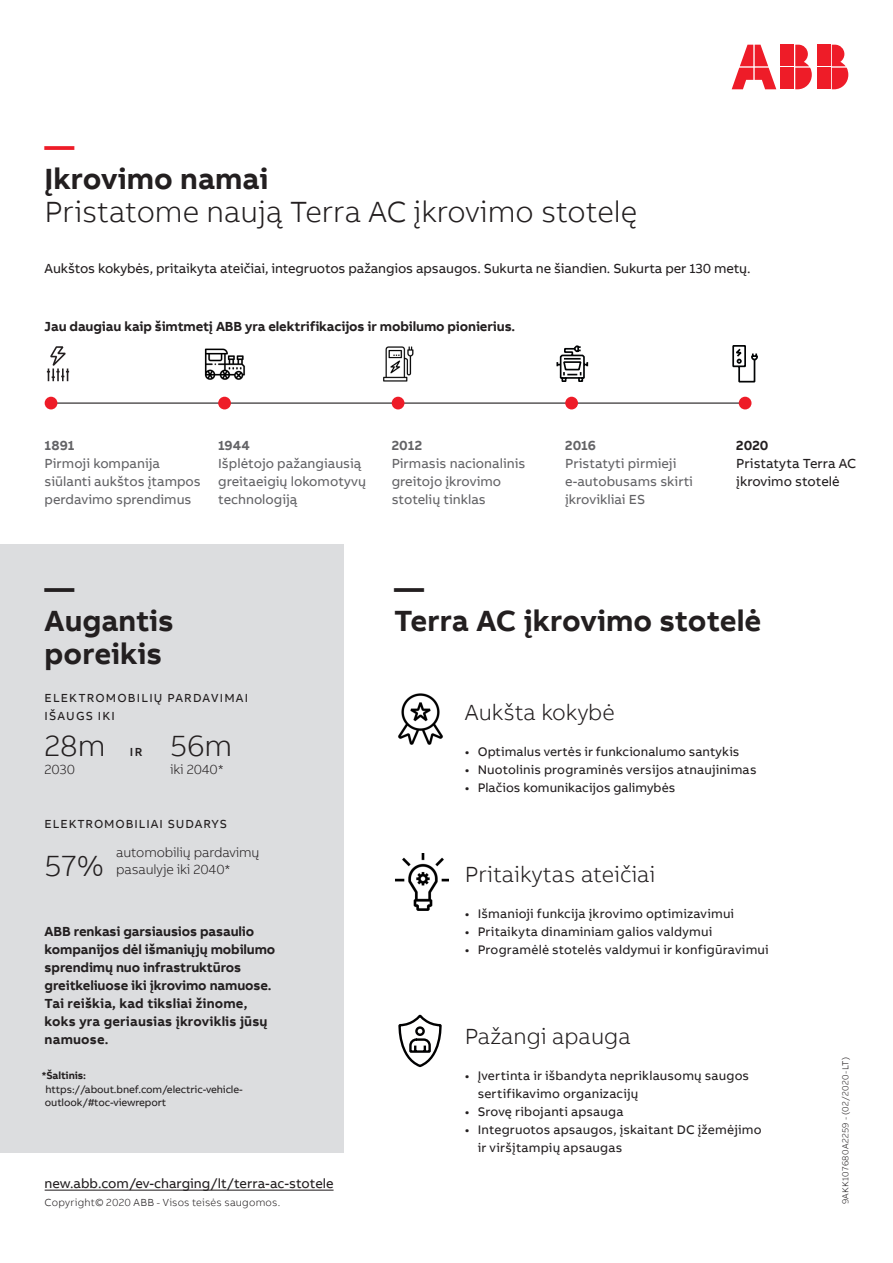
<style>
.page{position:relative;width:893px;height:1263px;background:#fff}
.page>*{position:absolute;margin:0;border:0;box-sizing:border-box;transform-origin:0 0}
.t1{font:700 30px/33px "AB Bvoice";color:#231f20}
.Subheadline_M_20pt_2{font:300 30px "AB Bvoice";color:#231f20}
.t2{font:700 30px "AB Bvoice";color:#ee1c28}
.t3{font:300 22.5px "AB Bvoice";color:#231f20}
.t4{font:700 13.5px/18px "AB Bvoice";letter-spacing:-.01em;color:#231f20}
.Date_copy{font:13.5px/18px "AB Bvoice";color:#636366}
.Stat_Copy_-_regular{font:13.5px "AB Bvoice";letter-spacing:-.01em;color:#231f20}
.Subheadline_M_20pt_2-2{font:300 13.5px/16.2px "AB Bvoice";letter-spacing:-.01em;color:#231f20}
.Date_copy-2{font:13.5px/18px "AB Bvoice";color:#231f20}
.t5{font:700 13.5px "AB Bvoice";color:#636366}
.Copytext_8_5pt_12pt{font:12.75px/18px "AB Bvoice";letter-spacing:.015em;color:#231f20}
.Category_M_8pt_9_6pt{font:12px/18px "AB Bvoice";letter-spacing:.09em;color:#231f20}
.Category_M_8pt_9_6pt-2{font:500 12px "AB Bvoice Arabic";color:#231f20}
.t6{font:10.5px/13.5px "AB Bvoice";letter-spacing:-.01em;color:#231f20}
.Copytext_8_9_6pt{font:300 10.5px "AB Bvoice";letter-spacing:.02em;color:#231f20}
.Additional_Informati{font:300 9px "AB Bvoice";letter-spacing:.035em;color:#231f20}
.s1{font-weight:700}
</style>
<div class="page">
<img style="left:204px;top:348px;width:41px;height:32px">
<hr style="left:54px;top:402px;width:691px;height:2px;background:#231f20">
<div style="left:739px;top:397px;width:12px;height:12px;background:#ee1c28;border-radius:50%"></div>
<div style="left:45px;top:397px;width:12px;height:12px;background:#ee1c28;border-radius:50%"></div>
<div style="left:218px;top:397px;width:13px;height:12px;background:#ee1c28;border-radius:50%"></div>
<div style="left:392px;top:397px;width:12px;height:12px;background:#ee1c28;border-radius:50%"></div>
<div style="left:565px;top:397px;width:13px;height:12px;background:#ee1c28;border-radius:50%"></div>
<svg style="left:47px;top:346px;width:22px;height:35px"></svg>
<svg style="left:732px;top:345px;width:26px;height:37px"></svg>
<svg style="left:556px;top:346px;width:33px;height:36px"></svg>
<div style="left:0;top:544px;width:344px;height:608px;background:#dcdddf"></div>
<hr style="left:45px;top:1189px;width:289px;height:2px;background:#231f20">
<svg style="left:398px;top:1015px;width:44px;height:52px"></svg>
<img style="left:398px;top:693px;width:45px;height:52px">
<img style="left:395px;top:853px;width:53px;height:57px">
<svg style="left:732px;top:45px;width:44px;height:44px"></svg>
<svg style="left:832px;top:45px;width:16px;height:44px"></svg>
<div style="left:817px;top:45px;width:13px;height:21px;background:#ee1c28"></div>
<div style="left:817px;top:68px;width:13px;height:21px;background:#ee1c28"></div>
<svg style="left:795px;top:45px;width:17px;height:44px"></svg>
<div style="left:780px;top:45px;width:14px;height:21px;background:#ee1c28"></div>
<div style="left:780px;top:68px;width:14px;height:21px;background:#ee1c28"></div>
<img style="left:383px;top:346px;width:31px;height:36px">
<p class="t2" style="left:45px;top:126px;width:31px">—</p>
<p class="t1" style="left:45px;top:162px;width:225px">Įkrovimo namai</p>
<p class="Subheadline_M_20pt_2" style="left:45px;top:194px;width:594px">Pristatome naują Terra AC įkrovimo stotelę</p>
<p class="Stat_Copy_-_regular" style="left:45px;top:260px;width:707px">Aukštos kokybės, pritaikyta ateičiai, integruotos pažangios apsaugos. Sukurta ne šiandien. Sukurta per 130 metų.</p>
<p class="t4" style="left:45px;top:317px;width:472px">Jau daugiau kaip šimtmetį ABB yra elektrifikacijos ir mobilumo pionierius.</p>
<p class="t5" style="left:45px;top:437px;width:31px">1891</p>
<p class="Date_copy" style="left:45px;top:455px;width:158px">Pirmoji kompanija siūlanti aukštos įtampos perdavimo sprendimus</p>
<p class="t5" style="left:218px;top:437px;width:33px">1944</p>
<p class="Date_copy" style="left:218px;top:455px;width:149px">Išplėtojo pažangiausią greitaeigių lokomotyvų technologiją</p>
<p class="t5" style="left:392px;top:437px;width:32px">2012</p>
<p class="Date_copy" style="left:392px;top:455px;width:135px">Pirmasis nacionalinis greitojo įkrovimo stotelių tinklas</p>
<p class="t5" style="left:565px;top:437px;width:32px">2016</p>
<p class="Date_copy" style="left:565px;top:455px;width:129px">Pristatyti pirmieji e-autobusams skirti įkrovikliai ES</p>
<p class="t4" style="left:736px;top:436px;width:34px">2020</p>
<p class="Date_copy-2" style="left:736px;top:455px;width:122px">Pristatyta Terra AC įkrovimo stotelė</p>
<p class="t1" style="left:45px;top:572px;width:31px">—</p>
<p class="t1" style="left:45px;top:605px;width:131px">Augantis poreikis</p>
<p class="Category_M_8pt_9_6pt" style="left:45px;top:689px;width:205px">ELEKTROMOBILIŲ PARDAVIMAI<br>IŠAUGS IKI</p>
<p class="Subheadline_M_20pt_2" style="left:45px;top:728px;width:63px">28m</p>
<p class="Subheadline_M_20pt_2-2" style="left:45px;top:761px;width:32px">2030</p>
<p class="Subheadline_M_20pt_2" style="left:170px;top:728px;width:64px">56m</p>
<p class="Subheadline_M_20pt_2-2" style="left:170px;top:761px;width:55px">iki 2040*</p>
<p class="Category_M_8pt_9_6pt-2" style="left:130px;top:744px;width:14px">IR</p>
<p class="Category_M_8pt_9_6pt" style="left:45px;top:815px;width:184px">ELEKTROMOBILIAI SUDARYS</p>
<p class="Subheadline_M_20pt_2" style="left:45px;top:848px;width:61px">57%</p>
<p class="Subheadline_M_20pt_2-2" style="left:116px;top:845px;width:145px">automobilių pardavimų pasaulyje iki 2040*</p>
<p class="t4" style="left:45px;top:922px;width:232px">ABB renkasi garsiausios pasaulio kompanijos dėl išmaniųjų mobilumo sprendimų nuo infrastruktūros greitkeliuose iki įkrovimo namuose.<br>Tai reiškia, kad tiksliai žinome, koks yra geriausias įkroviklis jūsų namuose.</p>
<p class="t6" style="left:42px;top:1069px;width:202px"><span class="s1">*Šaltinis: </span>https://about.bnef.com/electric-vehicle&shy;outlook/#toc-viewreport</p>
<p class="Stat_Copy_-_regular" style="left:45px;top:1175px;width:290px">new.abb.com/ev-charging/lt/terra-ac-stotele</p>
<p class="Copytext_8_9_6pt" style="left:45px;top:1196px;width:237px">Copyright© 2020 ABB - Visos teisės saugomos.</p>
<p class="t1" style="left:394px;top:572px;width:31px">—</p>
<p class="t1" style="left:394px;top:605px;width:369px">Terra AC įkrovimo stotelė</p>
<p class="t3" style="left:465px;top:699px;width:151px">Aukšta kokybė</p>
<p class="Copytext_8_5pt_12pt" style="left:465px;top:743px;width:276px">• Optimalus vertės ir funkcionalumo santykis</p>
<p class="Copytext_8_5pt_12pt" style="left:465px;top:761px;width:293px">• Nuotolinis programinės versijos atnaujinimas</p>
<p class="Copytext_8_5pt_12pt" style="left:465px;top:779px;width:212px">• Plačios komunikacijos galimybės</p>
<p class="t3" style="left:465px;top:861px;width:192px">Pritaikytas ateičiai</p>
<p class="Copytext_8_5pt_12pt" style="left:465px;top:905px;width:271px">• Išmanioji funkcija įkrovimo optimizavimui</p>
<p class="Copytext_8_5pt_12pt" style="left:465px;top:923px;width:249px">• Pritaikyta dinaminiam galios valdymui</p>
<p class="Copytext_8_5pt_12pt" style="left:465px;top:941px;width:305px">• Programėlė stotelės valdymui ir konfigūravimui</p>
<p class="t3" style="left:465px;top:1023px;width:167px">Pažangi apauga</p>
<p class="Copytext_8_5pt_12pt" style="left:478px;top:1067px;width:273px;text-indent:-13px">• Įvertinta ir išbandyta nepriklausomų saugos sertifikavimo organizacijų</p>
<p class="Copytext_8_5pt_12pt" style="left:465px;top:1103px;width:160px">• Srovę ribojanti apsauga</p>
<p class="Copytext_8_5pt_12pt" style="left:478px;top:1121px;width:285px;text-indent:-13px">• Integruotos apsaugos, įskaitant DC įžemėjimo ir viršįtampių apsaugas</p>
<p class="Additional_Informati" style="left:840px;top:1204px;width:149px;rotate:-90deg">9AKK107680A2259 - (02/2020-LT)</p>
</div>
